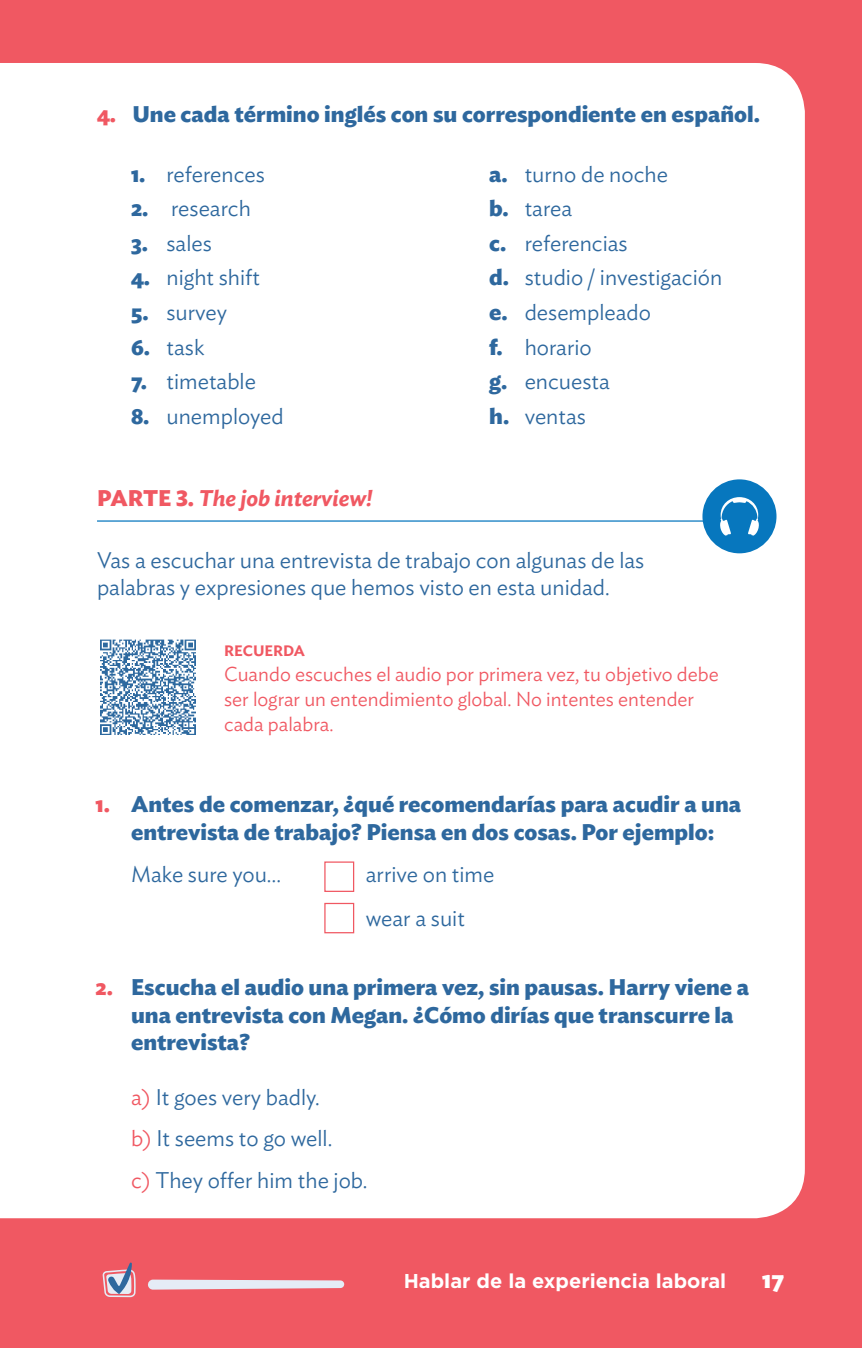
<style>
.page{position:relative;width:862px;height:1348px;background:#fff}
.page>*{position:absolute;margin:0;border:0;box-sizing:border-box;transform-origin:0 0}
.t1{font:700 25px "Ideal Sans";color:#fff}
.t2{font:300 22.5px/34.5px "Ideal Sans";color:#2e689e}
.t3{font:700 22.5px/27.5px "Ideal Sans";color:#2e689e;text-align:center}
.t4{font:italic 600 22.5px "Ideal Sans";color:#f05862}
.t5{font:300 20px/25px "Ideal Sans";color:#f05862}
.t6{font:700 20px "Gotham";color:#fff}
.t7{font:600 15px "Ideal Sans";color:#f05862}
.s1{color:#f05862}
.s2{font-weight:700}
.s3{font-weight:700;font-style:normal}
</style>
<div class="page">
<div style="left:0;top:0;width:861px;height:1348px;background:#f05862"></div>
<div style="left:0;top:63px;width:804px;height:1155px;background:#fff"></div>
<svg style="left:148px;top:1279px;width:196px;height:10px;background:#e6d7e1"></svg>
<svg style="left:102px;top:1262px;width:34px;height:35px"></svg>
<div style="left:95px;top:634px;width:105px;height:105px;background:#fff"></div>
<img style="left:100px;top:639px;width:96px;height:96px">
<hr style="left:97px;top:520px;width:670px;height:2px;background:#0777be">
<div style="left:702px;top:479px;width:74px;height:74px;background:#0777be;border-radius:50%"></div>
<svg style="left:720px;top:497px;width:39px;height:39px"></svg>
<div style="left:324px;top:861px;width:30px;height:31px;border:1px solid #f05862"></div>
<div style="left:324px;top:903px;width:30px;height:30px;border:1px solid #f05862"></div>
<p class="t3" style="left:97px;top:98px;width:664px"><span class="s1">4.</span> Une cada término inglés con su correspondiente en español.</p>
<p class="t2" style="left:131px;top:155px;width:135px"><span class="s2">1.</span> references</p>
<p class="t2" style="left:131px;top:189px;width:121px"><span class="s2">2.</span> research</p>
<p class="t2" style="left:131px;top:224px;width:82px"><span class="s2">3.</span> sales</p>
<p class="t2" style="left:131px;top:258px;width:130px"><span class="s2">4.</span> night shift</p>
<p class="t2" style="left:131px;top:293px;width:98px"><span class="s2">5.</span> survey</p>
<p class="t2" style="left:131px;top:328px;width:75px"><span class="s2">6.</span> task</p>
<p class="t2" style="left:131px;top:362px;width:126px"><span class="s2">7.</span> timetable</p>
<p class="t2" style="left:131px;top:397px;width:154px"><span class="s2">8.</span> unemployed</p>
<p class="t2" style="left:489px;top:155px;width:234px"><span class="s2">a.</span> turno de noche<br><span class="s2">b.</span> tarea<br><span class="s2">c.</span> referencias<br><span class="s2">d.</span> studio / investigación <span class="s2">e.</span> desempleado<br><span class="s2">f.</span> horario<br><span class="s2">g.</span> encuesta<br><span class="s2">h.</span> ventas</p>
<p class="t4" style="left:97px;top:481px;width:277px"><span class="s3">PARTE 3.</span> The job interview!</p>
<p class="t2" style="left:97px;top:544px;width:548px;line-height:27.5px">Vas a escuchar una entrevista de trabajo con algunas de las palabras y expresiones que hemos visto en esta unidad.</p>
<p class="t7" style="left:224px;top:639px;width:82px">RECUERDA</p>
<p class="t5" style="left:224px;top:660px;width:496px">Cuando escuches el audio por primera vez, tu objetivo debe ser lograr un entendimiento global. No intentes entender cada palabra.</p>
<p class="t3" style="left:95px;top:789px;width:647px"><span class="s1">1.</span> Antes de comenzar, ¿qué recomendarías para acudir a una entrevista de trabajo? Piensa en dos cosas. Por ejemplo:</p>
<p class="t2" style="left:131px;top:854px;width:152px">Make sure you…</p>
<p class="t2" style="left:365px;top:849px;width:130px;line-height:44.5px">arrive on time wear a suit</p>
<p class="t3" style="left:131px;top:972px;width:619px;text-align:left;text-indent:-35px"><span class="s1">2.</span> Escucha el audio una primera vez, sin pausas. Harry viene a una entrevista con Megan. ¿Cómo dirías que transcurre la entrevista?</p>
<p class="t2" style="left:131px;top:1074px;width:238px;line-height:41.8px"><span class="s1">a)</span> It goes very badly.<br><span class="s1">b)</span> It seems to go well.<br><span class="s1">c)</span> They offer him the job.</p>
<p class="t6" style="left:403px;top:1268px;width:324px">Hablar de la experiencia laboral</p>
<p class="t1" style="left:762px;top:1259px;width:23px">17</p>
</div>
